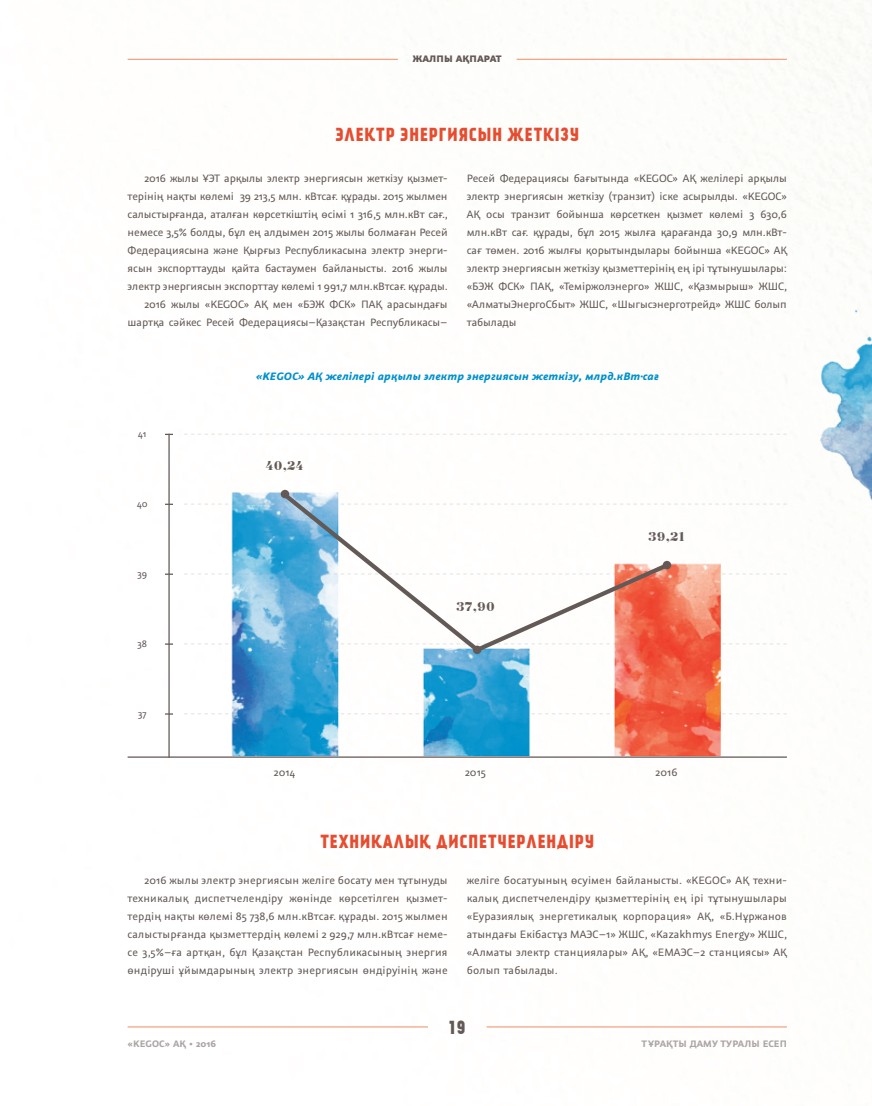
<style>
.page{position:relative;width:872px;height:1106px;background:#fff}
.page>*{position:absolute;margin:0;border:0;box-sizing:border-box;transform-origin:0 0}
.Подзаголовок_2ур{font:18px "Kankin";letter-spacing:.05em;color:#e64d30}
.t1{font:18px "Kankin";color:#635a57}
.Наборный{font:12px/18px "Graublau Sans";letter-spacing:-.005em;color:#635a57;text-align:justify}
.Название_табл{font:italic 700 12px "Graublau Sans";letter-spacing:.01em;color:#0090cb}
.Наборный_без_сдв{font:12px "Bradobrei";letter-spacing:.01em;color:#635a57}
.Наборный_без_сдв-2{font:12px "Graublau Sans";color:#635a57}
.t2{font:700 10.5px "Graublau Sans";letter-spacing:.01em;color:#aca6a5}
.t3{font:800 10.5px "Graublau Sans";letter-spacing:.01em;color:#635a57}
.Наборный_без_сдв-3{font:10.5px "Graublau Sans";letter-spacing:.01em;color:#635a57}
</style>
<div class="page">
<img style="left:127px;top:433px;width:660px;height:325px">
<hr style="left:168px;top:434px;width:2px;height:323px;background:#635a57">
<svg style="left:165px;top:573px;width:8px;height:2px"></svg>
<svg style="left:165px;top:503px;width:8px;height:2px"></svg>
<hr style="left:128px;top:756px;width:659px;height:1px;background:#635a57">
<svg style="left:278px;top:488px;width:395px;height:167px"></svg>
<div style="left:281px;top:490px;width:8px;height:8px;background:#635a57;border-radius:50%"></div>
<div style="left:662px;top:561px;width:9px;height:8px;background:#635a57;border-radius:50%"></div>
<div style="left:473px;top:645px;width:8px;height:9px;background:#635a57;border-radius:50%"></div>
<img style="left:821px;top:234px;width:51px;height:270px">
<hr style="left:128px;top:59px;width:270px;height:1px;background:#f2a486">
<hr style="left:516px;top:59px;width:271px;height:1px;background:#f2a486">
<hr style="left:128px;top:1026px;width:300px;height:1px;background:#f2a486">
<hr style="left:486px;top:1026px;width:301px;height:1px;background:#f2a486">
<p class="t3" style="left:413px;top:52px;width:90px">ЖАЛПЫ АҚПАРАТ</p>
<p class="Подзаголовок_2ур" style="left:335px;top:123px;width:245px">ЭЛЕКТР ЭНЕРГИЯСЫН ЖЕТКІЗУ</p>
<p class="Наборный" style="left:128px;top:169px;width:321px;text-indent:17px">2016 жылы ҰЭТ арқылы электр энергиясын жеткізу қызмет&shy;терінің нақты көлемі 39 213,5 млн. кВтсағ. құрады. 2015 жылмен салыстырғанда, аталған көрсеткіштің өсімі 1 316,5 млн.кВт сағ., немесе 3,5% болды, бұл ең алдымен 2015 жылы болмаған Ресей Федерациясына және Қырғыз Республикасына электр энерги&shy;ясын экспорттауды қайта бастаумен байланысты. 2016 жылы электр энергиясын экспорттау көлемі 1 991,7 млн.кВтсағ. құрады.</p>
<p class="Наборный" style="left:128px;top:295px;width:321px;text-align:right">2016 жылы «KEGOC» АҚ мен «БЭЖ ФСК» ПАҚ арасындағы шартқа сәйкес Ресей Федерациясы–Қазақстан Республикасы–</p>
<p class="Наборный" style="left:467px;top:169px;width:321px">Ресей Федерациясы бағытында «KEGOC» АҚ желілері арқылы электр энергиясын жеткізу (транзит) іске асырылды. «KEGOC» АҚ осы транзит бойынша көрсеткен қызмет көлемі 3 630,6 млн.кВт сағ. құрады, бұл 2015 жылға қарағанда 30,9 млн.кВт&shy;сағ төмен. 2016 жылғы қорытындылары бойынша «KEGOC» АҚ электр энергиясын жеткізу қызметтерінің ең ірі тұтынушылары: «БЭЖ ФСК» ПАҚ, «Темiржолэнерго» ЖШС, «Қазмырыш» ЖШС, «АлматыЭнергоСбыт» ЖШС, «Шыгысэнерготрейд» ЖШС болып табылады</p>
<p class="Наборный_без_сдв-3" style="left:138px;top:427px;width:10px">41</p>
<p class="Наборный_без_сдв-3" style="left:137px;top:497px;width:12px">40</p>
<p class="Наборный_без_сдв-3" style="left:137px;top:567px;width:11px">39</p>
<p class="Наборный_без_сдв-3" style="left:137px;top:637px;width:11px">38</p>
<p class="Наборный_без_сдв-3" style="left:138px;top:707px;width:10px">37</p>
<p class="Название_табл" style="left:256px;top:368px;width:404px">«KEGOC» АҚ желілері арқылы электр энергиясын жеткізу, млрд.кВт·сағ</p>
<p class="Наборный_без_сдв" style="left:265px;top:457px;width:39px">40,24</p>
<p class="Наборный_без_сдв" style="left:456px;top:598px;width:40px">37,90</p>
<p class="Наборный_без_сдв" style="left:648px;top:528px;width:38px">39,21</p>
<p class="Наборный_без_сдв-2" style="left:274px;top:764px;width:23px">2014</p>
<p class="Наборный_без_сдв-2" style="left:465px;top:764px;width:22px">2015</p>
<p class="Наборный_без_сдв-2" style="left:655px;top:764px;width:23px">2016</p>
<p class="Подзаголовок_2ур" style="left:320px;top:830px;width:275px">ТЕХНИКАЛЫҚ ДИСПЕТЧЕРЛЕНДІРУ</p>
<p class="Наборный" style="left:128px;top:871px;width:321px;text-indent:17px">2016 жылы электр энергиясын желіге босату мен тұтынуды техникалық диспетчелендіру жөнінде көрсетілген қызмет&shy;тердің нақты көлемі 85 738,6 млн.кВтсағ. құрады. 2015 жылмен салыстырғанда қызметтердің көлемі 2 929,7 млн.кВтсағ неме&shy;се 3,5%–ға артқан, бұл Қазақстан Республикасының энергия өндіруші ұйымдарының электр энергиясын өндіруінің және</p>
<p class="Наборный" style="left:467px;top:871px;width:321px">желіге босатуының өсуімен байланысты. «KEGOC» АҚ техни&shy;калық диспетчелендіру қызметтерінің ең ірі тұтынушылары «Еуразиялық энергетикалық корпорация» АҚ, «Б.Нұржанов атындағы Екібастұз МАЭС–1» ЖШС, «Kazakhmys Energy» ЖШС, «Алматы электр станциялары» АҚ, «ЕМАЭС–2 станциясы» АҚ болып табылады.</p>
<h1 class="t1" style="left:449px;top:1016px;width:18px">19</h1>
<p class="t2" style="left:128px;top:1036px;width:90px">«KEGOC» АҚ • 2016</p>
<p class="t2" style="left:641px;top:1036px;width:147px">ТҰРАҚТЫ ДАМУ ТУРАЛЫ ЕСЕП</p>
</div>
